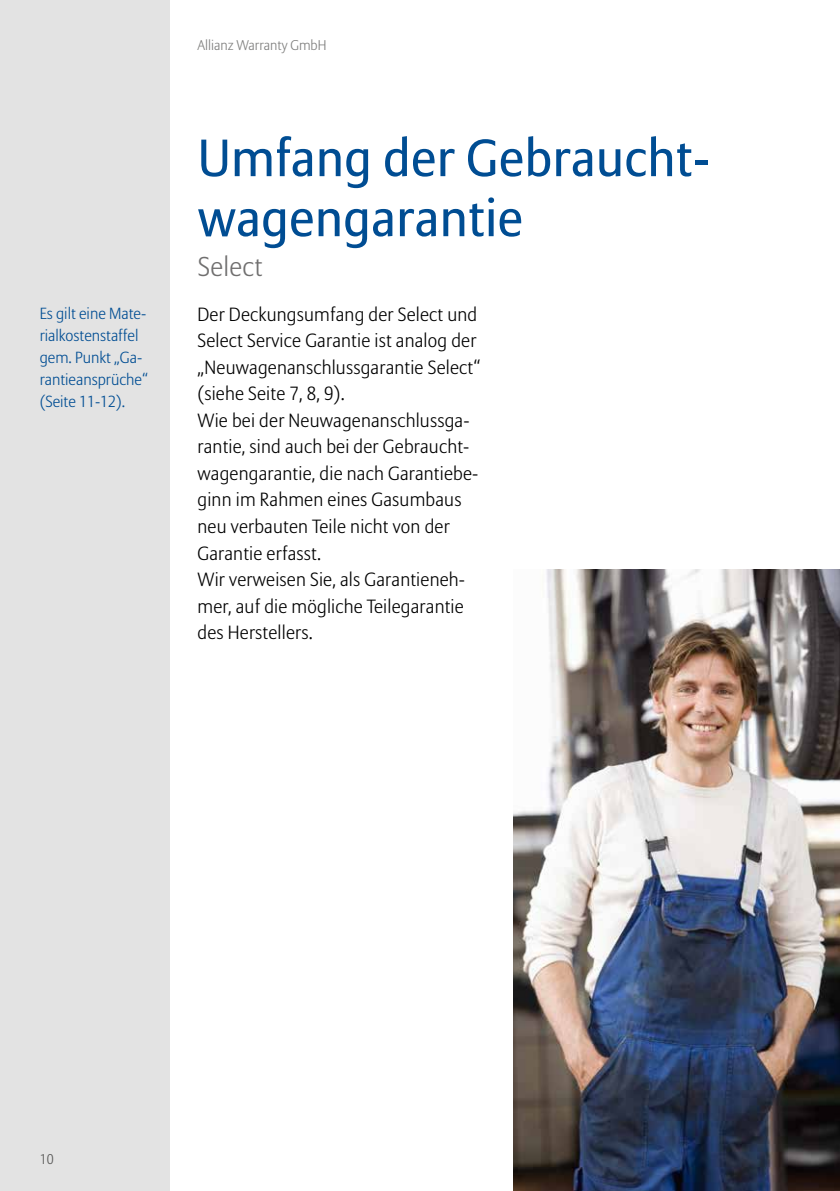
<style>
.page{position:relative;width:840px;height:1191px;background:#fff}
.page>*{position:absolute;margin:0;border:0;box-sizing:border-box;transform-origin:0 0}
.t1{font:52px/60px "Allianz Sans";letter-spacing:.01em;color:#004d93}
.t2{font:300 27px "Allianz Sans";letter-spacing:.01em;color:#706f6f}
.t3{font:300 19px/26.6px "Allianz Sans";letter-spacing:.01em;color:#000}
.t4{font:300 16px/22px "Allianz Sans";color:#004d93}
.t5{font:300 14px "Allianz Sans";color:#7e7e7d}
.t6{font:300 14px "Allianz Sans";color:#575756}
</style>
<div class="page">
<img style="left:513px;top:570px;width:326px;height:621px">
<div style="left:0;top:0;width:169px;height:1191px;background:#e3e3e3"></div>
<p class="t4" style="left:40px;top:302px;width:110px">Es gilt eine Mate&shy;rialkostenstaffel gem. Punkt „Ga&shy;rantieansprüche“ (Seite 11-12).</p>
<p class="t5" style="left:197px;top:37px;width:130px">Allianz Warranty GmbH</p>
<h1 class="t1" style="left:198px;top:127px;width:509px">Umfang der Gebraucht&shy;wagengarantie</h1>
<h2 class="t2" style="left:198px;top:250px;width:66px">Select</h2>
<p class="t3" style="left:197px;top:301px;width:284px">Der Deckungsumfang der Select und<br>Select Service Garantie ist analog der „Neuwagenanschlussgarantie Select“ (siehe Seite 7, 8, 9).<br>Wie bei der Neuwagenanschlussga&shy;rantie, sind auch bei der Gebraucht&shy;wagengarantie, die nach Garantiebe&shy;ginn im Rahmen eines Gasumbaus neu verbauten Teile nicht von der<br>Garantie erfasst.<br>Wir verweisen Sie, als Garantieneh&shy;mer, auf die mögliche Teilegarantie des Herstellers.</p>
<p class="t6" style="left:40px;top:1150px;width:15px">10</p>
</div>
